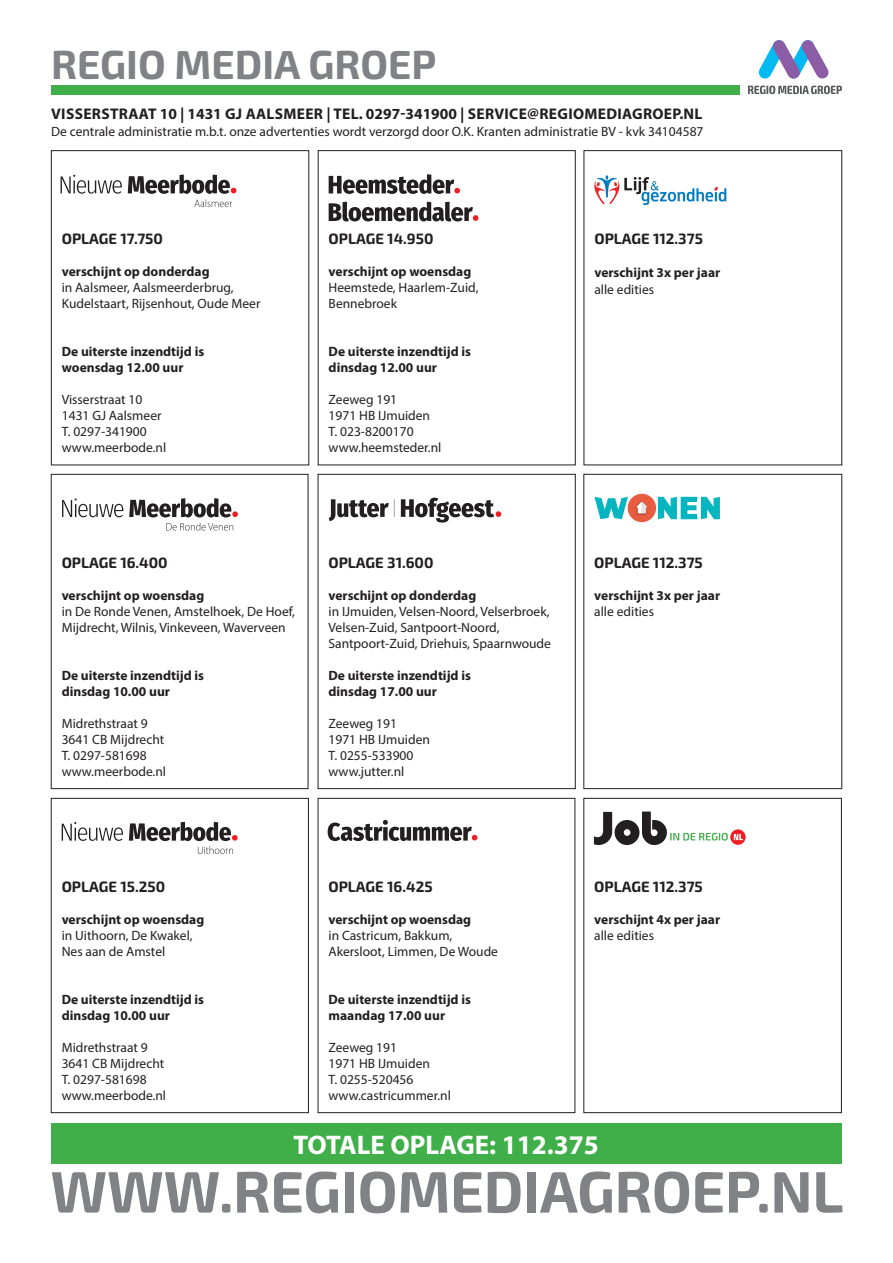
<style>
.page{position:relative;width:893px;height:1263px;background:#fff}
.page>*{position:absolute;margin:0;border:0;box-sizing:border-box;transform-origin:0 0}
.t1{font:700 58.5px "Exo 2";letter-spacing:-.005em;color:#808285}
.t2{font:700 40.5px "Exo 2";color:#808285}
.t3{font:700 27px "Myriad Pro";color:#fff}
.t4{font:700 15.45px "Myriad Pro";letter-spacing:.02em;color:#231f20}
.t5{font:700 15px "Exo 2";color:#231f20}
.t6{font:13.5px/16px "Myriad Pro";color:#231f20}
.t7{font:700 13.5px/16px "Myriad Pro";color:#231f20}
</style>
<div class="page">
<div style="left:51px;top:1123px;width:791px;height:41px;background:#40ae49"></div>
<div style="left:51px;top:150px;width:258px;height:315px;border:1px solid #231f20"></div>
<div style="left:51px;top:474px;width:257px;height:315px;border:1px solid #231f20"></div>
<div style="left:318px;top:474px;width:257px;height:315px;border:1px solid #231f20"></div>
<div style="left:584px;top:474px;width:258px;height:315px;border:1px solid #231f20"></div>
<div style="left:51px;top:798px;width:258px;height:315px;border:1px solid #231f20"></div>
<div style="left:318px;top:798px;width:257px;height:315px;border:1px solid #231f20"></div>
<div style="left:584px;top:798px;width:258px;height:315px;border:1px solid #231f20"></div>
<div style="left:51px;top:85px;width:689px;height:9px;background:#40ae49"></div>
<svg style="left:748px;top:40px;width:94px;height:54px"></svg>
<div style="left:628px;top:494px;width:28px;height:28px;background:#e85c40;border-radius:50%"></div>
<svg style="left:594px;top:497px;width:34px;height:22px"></svg>
<img style="left:635px;top:506px;width:13px;height:9px">
<svg style="left:636px;top:501px;width:11px;height:12px"></svg>
<svg style="left:658px;top:497px;width:62px;height:22px"></svg>
<svg style="left:594px;top:175px;width:132px;height:30px"></svg>
<svg style="left:329px;top:498px;width:172px;height:24px"></svg>
<svg style="left:328px;top:820px;width:149px;height:21px"></svg>
<svg style="left:61px;top:175px;width:175px;height:32px"></svg>
<svg style="left:62px;top:822px;width:176px;height:32px"></svg>
<svg style="left:166px;top:523px;width:67px;height:7px"></svg>
<svg style="left:62px;top:498px;width:176px;height:19px"></svg>
<svg style="left:329px;top:174px;width:131px;height:20px"></svg>
<svg style="left:329px;top:202px;width:149px;height:19px"></svg>
<svg style="left:594px;top:811px;width:134px;height:34px"></svg>
<svg style="left:730px;top:829px;width:16px;height:16px"></svg>
<svg style="left:734px;top:834px;width:9px;height:6px"></svg>
<h2 class="t2" style="left:51px;top:40px;width:387px">REGIO MEDIA GROEP</h2>
<p class="t4" style="left:51px;top:104px;width:653px">VISSERSTRAAT 10 | 1431 GJ AALSMEER | TEL. 0297-341900 | SERVICE@REGIOMEDIAGROEP.NL</p>
<p class="t6" style="left:51px;top:123px;width:654px">De centrale administratie m.b.t. onze advertenties wordt verzorgd door O.K. Kranten administratie BV - kvk 34104587</p>
<p class="t5" style="left:62px;top:230px;width:103px">OPLAGE 17.750</p>
<p class="t7" style="left:62px;top:263px;width:149px">verschijnt op donderdag</p>
<p class="t6" style="left:62px;top:279px;width:200px">in Aalsmeer, Aalsmeerderbrug,<br>Kudelstaart, Rijsenhout, Oude Meer</p>
<p class="t7" style="left:62px;top:343px;width:144px">De uiterste inzendtijd is woensdag 12.00 uur</p>
<p class="t6" style="left:62px;top:391px;width:106px">Visserstraat 10<br>1431 GJ Aalsmeer<br>T. 0297-341900 www.meerbode.nl</p>
<p class="t5" style="left:329px;top:230px;width:106px">OPLAGE 14.950</p>
<p class="t7" style="left:329px;top:263px;width:144px">verschijnt op woensdag</p>
<p class="t6" style="left:329px;top:279px;width:151px">Heemstede, Haarlem-Zuid,<br>Bennebroek</p>
<p class="t7" style="left:329px;top:343px;width:144px">De uiterste inzendtijd is dinsdag 12.00 uur</p>
<p class="t6" style="left:329px;top:391px;width:114px">Zeeweg 191<br>1971 HB IJmuiden<br>T. 023-8200170 www.heemsteder.nl</p>
<p class="t5" style="left:62px;top:553px;width:108px">OPLAGE 16.400</p>
<p class="t7" style="left:62px;top:587px;width:144px">verschijnt op woensdag</p>
<p class="t6" style="left:62px;top:603px;width:235px">in De Ronde Venen, Amstelhoek, De Hoef,<br>Mijdrecht, Wilnis, Vinkeveen, Waverveen</p>
<p class="t7" style="left:62px;top:667px;width:144px">De uiterste inzendtijd is dinsdag 10.00 uur</p>
<p class="t6" style="left:62px;top:715px;width:106px">Midrethstraat 9<br>3641 CB Mijdrecht<br>T. 0297-581698 www.meerbode.nl</p>
<p class="t5" style="left:328px;top:553px;width:106px">OPLAGE 31.600</p>
<p class="t7" style="left:328px;top:587px;width:149px">verschijnt op donderdag</p>
<p class="t6" style="left:328px;top:603px;width:224px">in IJmuiden, Velsen-Noord, Velserbroek,<br>Velsen-Zuid, Santpoort-Noord,<br>Santpoort-Zuid, Driehuis, Spaarnwoude</p>
<p class="t7" style="left:328px;top:667px;width:144px">De uiterste inzendtijd is dinsdag 17.00 uur</p>
<p class="t6" style="left:328px;top:715px;width:103px">Zeeweg 191<br>1971 HB IJmuiden<br>T. 0255-533900 www.jutter.nl</p>
<p class="t5" style="left:62px;top:877px;width:105px">OPLAGE 15.250</p>
<p class="t7" style="left:62px;top:911px;width:144px">verschijnt op woensdag</p>
<p class="t6" style="left:62px;top:927px;width:132px">in Uithoorn, De Kwakel,<br>Nes aan de Amstel</p>
<p class="t7" style="left:62px;top:991px;width:144px">De uiterste inzendtijd is dinsdag 10.00 uur</p>
<p class="t6" style="left:62px;top:1039px;width:106px">Midrethstraat 9<br>3641 CB Mijdrecht<br>T. 0297-581698 www.meerbode.nl</p>
<p class="t5" style="left:328px;top:877px;width:106px">OPLAGE 16.425</p>
<p class="t7" style="left:328px;top:911px;width:144px">verschijnt op woensdag</p>
<p class="t6" style="left:328px;top:927px;width:171px">in Castricum, Bakkum,<br>Akersloot, Limmen, De Woude</p>
<p class="t7" style="left:328px;top:991px;width:144px">De uiterste inzendtijd is maandag 17.00 uur</p>
<p class="t6" style="left:328px;top:1039px;width:124px">Zeeweg 191<br>1971 HB IJmuiden<br>T. 0255-520456 www.castricummer.nl</p>
<p class="t5" style="left:594px;top:230px;width:110px">OPLAGE 112.375</p>
<p class="t7" style="left:594px;top:264px;width:127px">verschijnt 3x per jaar</p>
<p class="t6" style="left:594px;top:281px;width:61px">alle edities</p>
<p class="t5" style="left:594px;top:553px;width:110px">OPLAGE 112.375</p>
<p class="t7" style="left:594px;top:587px;width:127px">verschijnt 3x per jaar</p>
<p class="t6" style="left:594px;top:603px;width:61px">alle edities</p>
<p class="t5" style="left:594px;top:877px;width:110px">OPLAGE 112.375</p>
<p class="t7" style="left:594px;top:911px;width:127px">verschijnt 4x per jaar</p>
<p class="t6" style="left:594px;top:927px;width:61px">alle edities</p>
<h3 class="t3" style="left:294px;top:1127px;width:307px">TOTALE OPLAGE: 112.375</h3>
<h1 class="t1" style="left:50px;top:1157px;width:794px">WWW.REGIOMEDIAGROEP.NL</h1>
</div>
